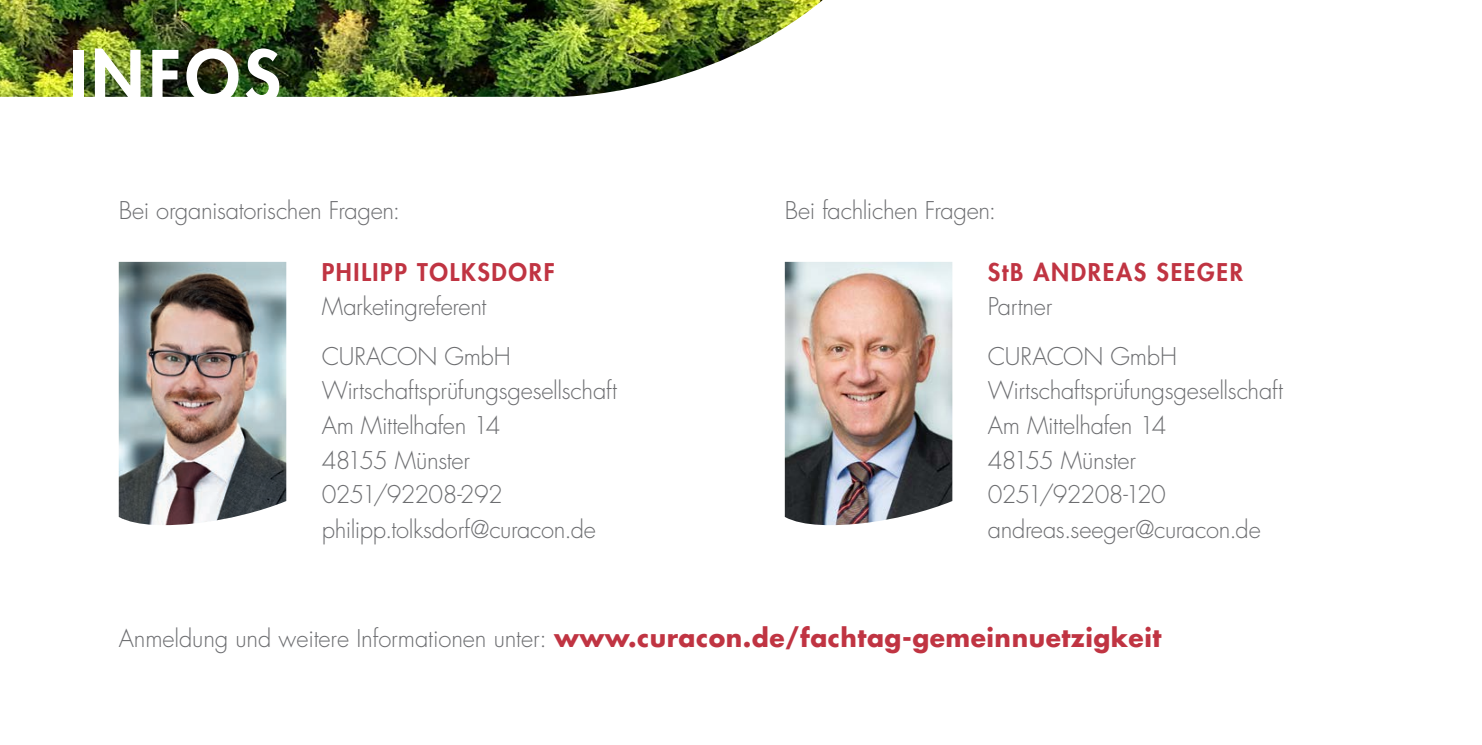
<style>
.page{position:relative;width:1482px;height:745px;background:#fff}
.page>*{position:absolute;margin:0;border:0;box-sizing:border-box;transform-origin:0 0}
.t1{font:800 70px "Futura Std";letter-spacing:.06em;color:#fff}
.t2{font:700 25px "Futura Std";letter-spacing:.02em;color:#c03442}
.t3{font:300 23.75px/34.5px "Futura Std";letter-spacing:-.015em;color:#6c6d70}
.t4{font:800 23.75px "Futura Std";letter-spacing:.07em;color:#c03442}
.s1{font-weight:300;font-size:23.75px;color:#6c6d70}
</style>
<div class="page">
<img style="left:0;top:0;width:822px;height:97px">
<img style="left:119px;top:262px;width:167px;height:264px">
<img style="left:784px;top:262px;width:168px;height:264px">
<h1 class="t1" style="left:69px;top:32px;width:213px">INFOS</h1>
<p class="t3" style="left:119px;top:193px;width:283px">Bei organisatorischen Fragen:</p>
<p class="t4" style="left:322px;top:257px;width:234px">PHILIPP TOLKSDORF</p>
<p class="t3" style="left:322px;top:282px;width:191px;line-height:49.5px">Marketingreferent<br>CURACON GmbH</p>
<p class="t3" style="left:322px;top:374px;width:297px">Wirtschaftsprüfungsgesellschaft<br>Am Mittelhafen 14<br>48155 Münster<br>0251/92208-292 philipp.tolksdorf@curacon.de</p>
<p class="t3" style="left:784px;top:193px;width:213px">Bei fachlichen Fragen:</p>
<p class="t4" style="left:987px;top:257px;width:257px">StB ANDREAS SEEGER</p>
<p class="t3" style="left:987px;top:282px;width:191px;line-height:49.5px">Partner<br>CURACON GmbH</p>
<p class="t3" style="left:987px;top:374px;width:297px">Wirtschaftsprüfungsgesellschaft<br>Am Mittelhafen 14<br>48155 Münster<br>0251/92208-120 andreas.seeger@curacon.de</p>
<p class="t2" style="left:119px;top:620px;width:1044px"><span class="s1">Anmeldung und weitere Informationen unter:</span> www.curacon.de/fachtag-gemeinnuetzigkeit</p>
</div>
